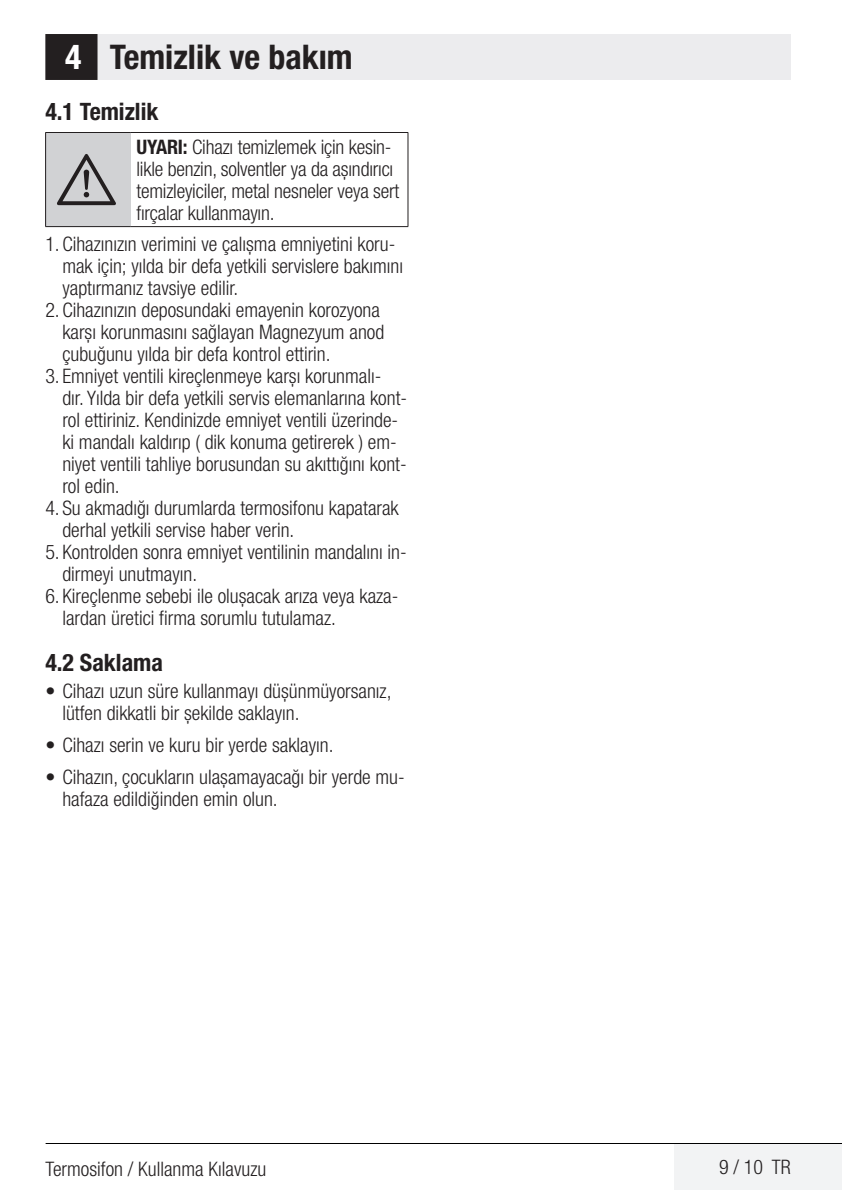
<style>
.page{position:relative;width:842px;height:1191px;background:#fff}
.page>*{position:absolute;margin:0;border:0;box-sizing:border-box;transform-origin:0 0}
.semboller{font:64px "ZIWARNUN";color:#231f20}
.Unite_Baslik{font:700 condensed 34px "Helvetica Neue LT Pro";color:#231f20}
.alt_baslik{font:700 condensed 24px "Helvetica Neue LT Pro";color:#231f20}
.Girintili_Yazi{font:300 condensed 20px/22px "Helvetica Neue LT Pro";color:#231f20}
.points{font:300 condensed 20px/22px "Helvetica Neue LT Pro";color:#231f20}
.metin{font:300 condensed 20px/22px "Helvetica Neue LT Pro";letter-spacing:-.01em;color:#231f20}
.s1{color:#fff}
.s2{font-weight:700}
</style>
<div class="page">
<div style="left:674px;top:1144px;width:168px;height:46px;background:#f2f3f4"></div>
<hr style="left:46px;top:1143px;width:796px;height:1px;background:#000">
<div style="left:48px;top:34px;width:743px;height:46px;background:#ececee"></div>
<div style="left:47px;top:35px;width:49px;height:44px;background:#231f20"></div>
<div style="left:45px;top:34px;width:53px;height:46px;border:3px solid #231f20"></div>
<div style="left:46px;top:132px;width:85px;height:95px;background:#d1d2d4"></div>
<hr style="left:131px;top:132px;width:277px;height:1px;background:#231f20">
<hr style="left:408px;top:133px;width:1px;height:93px;background:#231f20">
<hr style="left:131px;top:226px;width:277px;height:1px;background:#231f20">
<hr style="left:45px;top:132px;width:86px;height:1px;background:#231f20">
<hr style="left:45px;top:133px;width:1px;height:93px;background:#231f20">
<hr style="left:45px;top:226px;width:86px;height:1px;background:#231f20">
<p class="Unite_Baslik" style="left:65px;top:37px;width:289px"><span class="s1">4</span> Temizlik ve bakım</p>
<p class="alt_baslik" style="left:45px;top:97px;width:115px">4.1 Temizlik</p>
<p class="semboller" style="left:57px;top:146px;width:63px">A</p>
<p class="metin" style="left:136px;top:135px;width:264px"><span class="s2">UYARI:</span> Cihazı temizlemek için kesin&shy;likle benzin, solventler ya da aşındırıcı temizleyiciler, metal nesneler veya sert fırçalar kullanmayın.</p>
<p class="Girintili_Yazi" style="left:62px;top:232px;width:342px;text-indent:-17px">1. Cihazınızın verimini ve çalışma emniyetini koru&shy;mak için; yılda bir defa yetkili servislere bakımını yaptırmanız tavsiye edilir.</p>
<p class="Girintili_Yazi" style="left:62px;top:298px;width:323px;text-indent:-17px">2. Cihazınızın deposundaki emayenin korozyona karşı korunmasını sağlayan Magnezyum anod çubuğunu yılda bir defa kontrol ettirin.</p>
<p class="Girintili_Yazi" style="left:62px;top:364px;width:346px;text-indent:-17px">3. Emniyet ventili kireçlenmeye karşı korunmalı&shy;dır. Yılda bir defa yetkili servis elemanlarına kont&shy;rol ettiriniz. Kendinizde emniyet ventili üzerinde&shy;ki mandalı kaldırıp ( dik konuma getirerek ) em&shy;niyet ventili tahliye borusundan su akıttığını kont&shy;rol edin.</p>
<p class="Girintili_Yazi" style="left:62px;top:496px;width:338px;text-indent:-17px">4. Su akmadığı durumlarda termosifonu kapatarak derhal yetkili servise haber verin.</p>
<p class="Girintili_Yazi" style="left:62px;top:540px;width:346px;text-indent:-17px">5. Kontrolden sonra emniyet ventilinin mandalını in&shy;dirmeyi unutmayın.</p>
<p class="Girintili_Yazi" style="left:62px;top:584px;width:338px;text-indent:-17px">6. Kireçlenme sebebi ile oluşacak arıza veya kaza&shy;lardan üretici firma sorumlu tutulamaz.</p>
<p class="alt_baslik" style="left:45px;top:647px;width:119px">4.2 Saklama</p>
<p class="points" style="left:62px;top:680px;width:331px;text-indent:-17px"><span class="s2">•</span> Cihazı uzun süre kullanmayı düşünmüyorsanız, lütfen dikkatli bir şekilde saklayın.</p>
<p class="points" style="left:45px;top:734px;width:290px"><span class="s2">•</span> Cihazı serin ve kuru bir yerde saklayın.</p>
<p class="points" style="left:62px;top:766px;width:344px;text-indent:-17px"><span class="s2">•</span> Cihazın, çocukların ulaşamayacağı bir yerde mu&shy;hafaza edildiğinden emin olun.</p>
<p class="Girintili_Yazi" style="left:46px;top:1157px;width:222px">Termosifon / Kullanma Kılavuzu</p>
<p class="Girintili_Yazi" style="left:719px;top:1156px;width:73px">9 / 10 TR</p>
</div>
